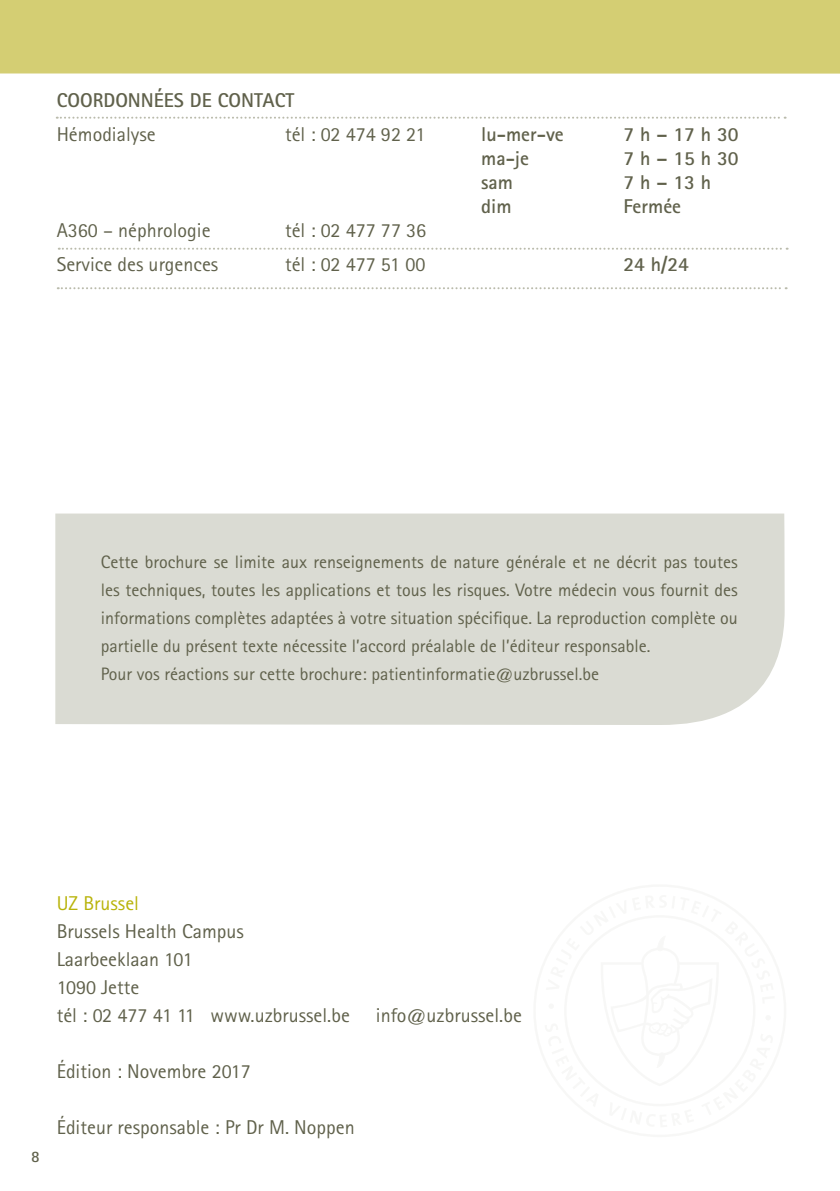
<style>
.page{position:relative;width:840px;height:1191px;background:#fff}
.page>*{position:absolute;margin:0;border:0;box-sizing:border-box;transform-origin:0 0}
.TEKST{font:20px "Rotis Sans Serif Std";color:#60614b}
.t1{font:700 20px "Rotis Sans Serif Std";color:#60614b}
.TEKST-2{font:20px "Rotis Sans Serif Std";color:#b8b309}
.TEKST-3{font:18px/28px "Rotis Sans Serif Std";color:#60614b;text-align:justify}
.t2{font:700 16px "Rotis Sans Serif Std";color:#60614b}
</style>
<div class="page">
<div style="left:0;top:0;width:839px;height:74px;background:#d4ce73"></div>
<svg style="left:57px;top:117px;width:728px;height:2px"></svg>
<svg style="left:59px;top:248px;width:728px;height:2px"></svg>
<svg style="left:58px;top:287px;width:728px;height:2px"></svg>
<div style="left:55px;top:513px;width:729px;height:212px;background:#dadbd3"></div>
<p class="t1" style="left:57px;top:88px;width:239px">COORDONNÉES DE CONTACT</p>
<p class="TEKST" style="left:57px;top:122px;width:100px">Hémodialyse</p>
<p class="TEKST" style="left:285px;top:122px;width:142px">tél : 02 474 92 21</p>
<p class="t1" style="left:481px;top:122px;width:84px">lu-mer-ve</p>
<p class="t1" style="left:623px;top:122px;width:117px">7 h – 17 h 30</p>
<p class="t1" style="left:481px;top:146px;width:49px">ma-je</p>
<p class="t1" style="left:623px;top:146px;width:117px">7 h – 15 h 30</p>
<p class="t1" style="left:481px;top:170px;width:33px">sam</p>
<p class="t1" style="left:623px;top:170px;width:89px">7 h – 13 h</p>
<p class="t1" style="left:481px;top:194px;width:32px">dim</p>
<p class="t1" style="left:623px;top:194px;width:59px">Fermée</p>
<p class="TEKST" style="left:57px;top:218px;width:155px">A360 – néphrologie</p>
<p class="TEKST" style="left:285px;top:218px;width:143px">tél : 02 477 77 36</p>
<p class="TEKST" style="left:57px;top:252px;width:163px">Service des urgences</p>
<p class="TEKST" style="left:285px;top:252px;width:142px">tél : 02 477 51 00</p>
<p class="t1" style="left:623px;top:251px;width:67px">24 h/24</p>
<p class="TEKST-3" style="left:101px;top:548px;width:638px">Cette brochure se limite aux renseignements de nature générale et ne décrit pas toutes les techniques, toutes les applications et tous les risques. Votre médecin vous fournit des informations complètes adaptées à votre situation spécifique. La reproduction complète ou partielle du présent texte nécessite l’accord préalable de l’éditeur responsable.</p>
<p class="TEKST-3" style="left:101px;top:660px;width:499px">Pour vos réactions sur cette brochure: patientinformatie@uzbrussel.be</p>
<p class="t2" style="left:31px;top:1146px;width:10px">8</p>
<p class="TEKST-2" style="left:57px;top:891px;width:84px">UZ Brussel</p>
<p class="TEKST" style="left:57px;top:919px;width:188px">Brussels Health Campus</p>
<p class="TEKST" style="left:57px;top:947px;width:137px">Laarbeeklaan 101</p>
<p class="TEKST" style="left:57px;top:975px;width:84px">1090 Jette</p>
<p class="TEKST" style="left:57px;top:1003px;width:294px">tél : 02 477 41 11 www.uzbrussel.be</p>
<p class="TEKST" style="left:375px;top:1003px;width:147px">info@uzbrussel.be</p>
<p class="TEKST" style="left:57px;top:1059px;width:196px">Édition : Novembre 2017</p>
<p class="TEKST" style="left:57px;top:1115px;width:299px">Éditeur responsable : Pr Dr M. Noppen</p>
</div>
